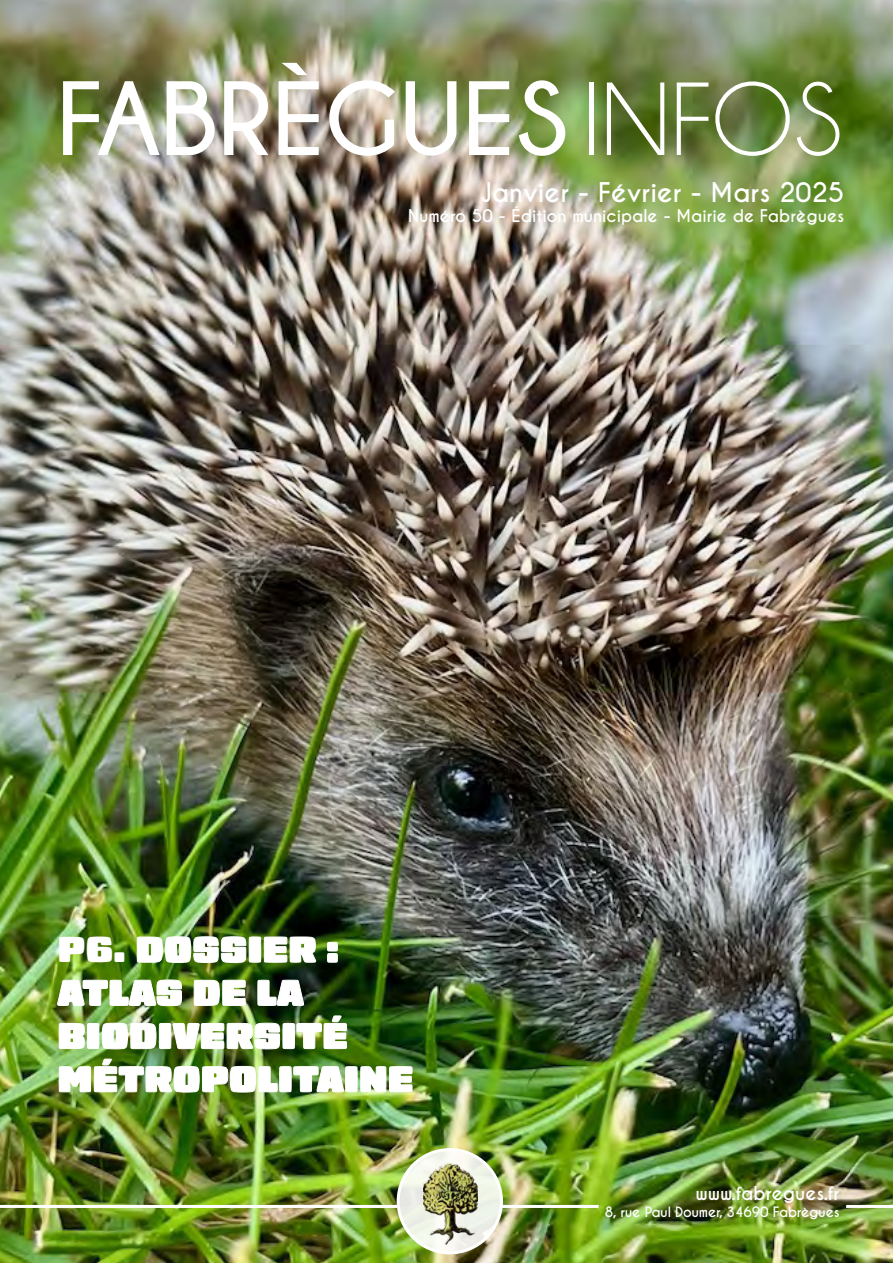
<style>
.page{position:relative;width:893px;height:1263px;background:#fff}
.page>*{position:absolute;margin:0;border:0;box-sizing:border-box;transform-origin:0 0}
.t1{font:700 105px "Champagne&Limousines";letter-spacing:.01em;color:#fff}
.t2{font:36px/43.2px "Gigalypse";color:#fff}
.t3{font:700 25.5px "Caviar Dreams";color:#fff}
.t4{font:700 18px "Caviar Dreams";color:#fff}
.t5{font:700 16.5px "Caviar Dreams";color:#fff}
.t6{font:700 13.5px "Caviar Dreams";letter-spacing:-.02em;color:#fff}
.s1{font-weight:400}
</style>
<div class="page">
<img style="left:0;top:0;width:893px;height:1263px">
<hr style="left:502px;top:1205px;width:97px;height:3px;background:#fff">
<svg style="left:399px;top:1150px;width:102px;height:102px;fill:#eff4e8"></svg>
<img style="left:423px;top:1159px;width:55px;height:89px">
<hr style="left:0;top:1205px;width:398px;height:3px;background:#fff">
<hr style="left:846px;top:1205px;width:47px;height:3px;background:#fff">
<div style="left:397px;top:1148px;width:106px;height:106px;border:3px solid #fff;border-radius:50%"></div>
<h1 class="t1" style="left:57px;top:61px;width:786px">FABRÈGUES <span class="s1">INFOS</span></h1>
<p class="t3" style="left:480px;top:177px;width:365px">Janvier - Février - Mars 2025</p>
<p class="t5" style="left:408px;top:206px;width:438px">Numéro 50 - Édition municipale - Mairie de Fabrègues</p>
<p class="t2" style="left:57px;top:928px;width:358px">P6. DOSSIER :<br>ATLAS DE LA<br>BIODIVERSITÉ<br>MÉTROPOLITAINE</p>
<p class="t4" style="left:695px;top:1183px;width:146px">www.fabregues.fr</p>
<p class="t6" style="left:605px;top:1203px;width:236px">8, rue Paul Doumer, 34690 Fabrègues</p>
</div>
